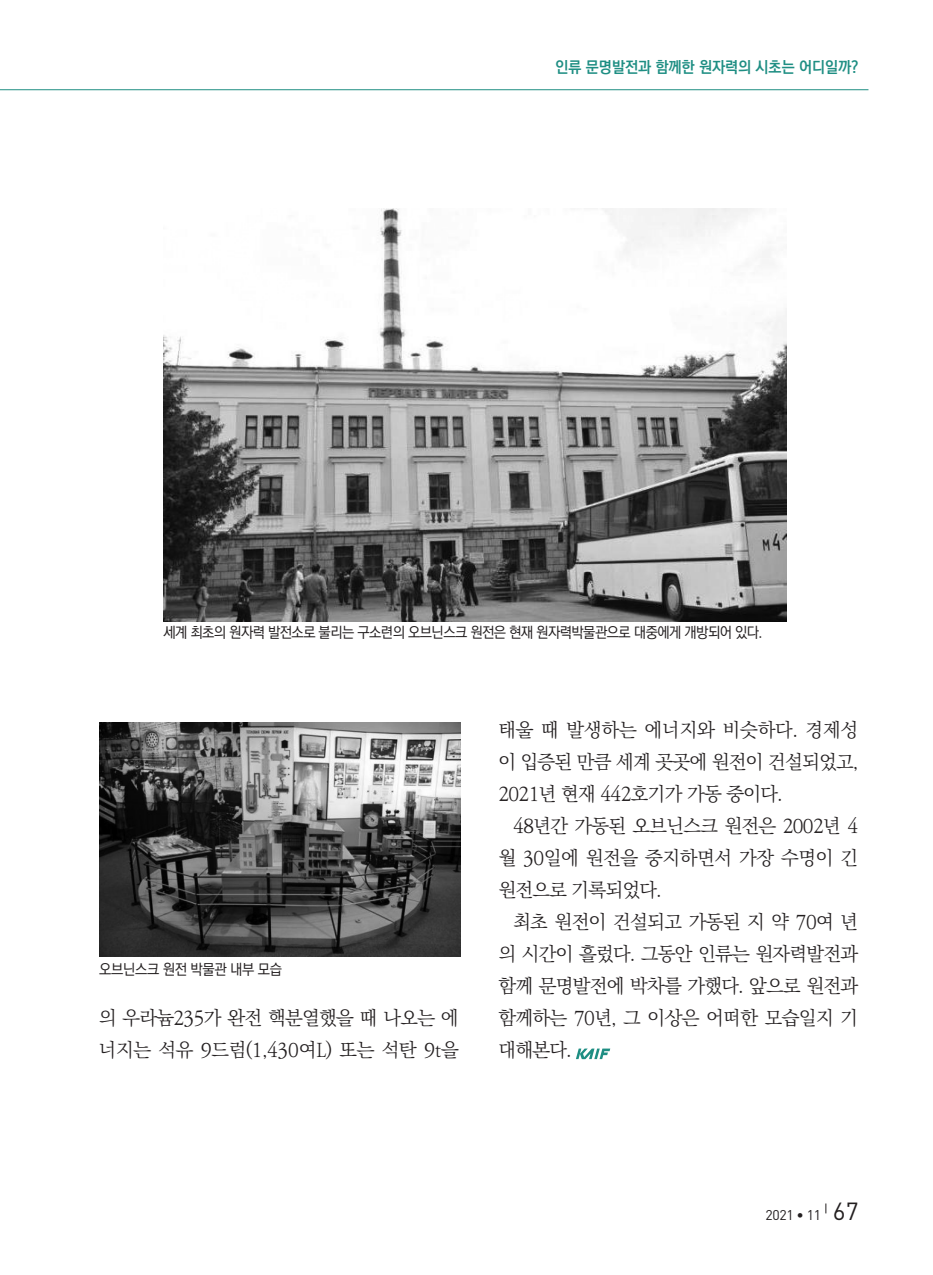
<style>
.page{position:relative;width:933px;height:1275px;background:#fff}
.page>*{position:absolute;margin:0;border:0;box-sizing:border-box;transform-origin:0 0}
.본문{font:19.25px/32px "Ko Pub World Batang PL";letter-spacing:-.035em;color:#231f20;text-align:justify}
.t1{font:15.75px "Ko Pub World Dotum PB";color:#1e8e83;scale:.95 1}
.t2{font:14.88px "Ko Pub World Dotum PM";letter-spacing:-.04em;color:#231f20;scale:.95 1}
.t3{font:14px "DIN";letter-spacing:-.025em;color:#231f20}
.s1{font-size:24.5px}
</style>
<div class="page">
<hr style="left:0;top:89px;width:868px;height:1px;background:#1e8e83">
<img style="left:164px;top:208px;width:622px;height:413px">
<svg style="left:576px;top:1048px;width:34px;height:11px"></svg>
<img style="left:99px;top:723px;width:361px;height:234px">
<p class="t1" style="left:555px;top:56px;width:320px">인류 문명발전과 함께한 원자력의 시초는 어디일까?</p>
<p class="t2" style="left:163px;top:622px;width:632px">세계 최초의 원자력 발전소로 불리는 구소련의 오브닌스크 원전은 현재 원자력박물관으로 대중에게 개방되어 있다.</p>
<p class="t2" style="left:99px;top:959px;width:194px">오브닌스크 원전 박물관 내부 모습</p>
<p class="본문" style="left:99px;top:1003px;width:361px">의 우라늄235가 완전 핵분열했을 때 나오는 에 너지는 석유 9드럼(1,430여L) 또는 석탄 9t을</p>
<p class="본문" style="left:498px;top:715px;width:361px">태울 때 발생하는 에너지와 비슷하다. 경제성 이 입증된 만큼 세계 곳곳에 원전이 건설되었고, 2021년 현재 442호기가 가동 중이다.</p>
<p class="본문" style="left:498px;top:811px;width:361px;text-indent:15px">48년간 가동된 오브닌스크 원전은 2002년 4 월 30일에 원전을 중지하면서 가장 수명이 긴 원전으로 기록되었다.</p>
<p class="본문" style="left:498px;top:907px;width:361px;text-indent:15px">최초 원전이 건설되고 가동된 지 약 70여 년 의 시간이 흘렀다. 그동안 인류는 원자력발전과 함께 문명발전에 박차를 가했다. 앞으로 원전과 함께하는 70년, 그 이상은 어떠한 모습일지 기 대해본다.</p>
<p class="t3" style="left:765px;top:1207px;width:94px">2021 • 11 <span class="s1">67</span></p>
</div>
